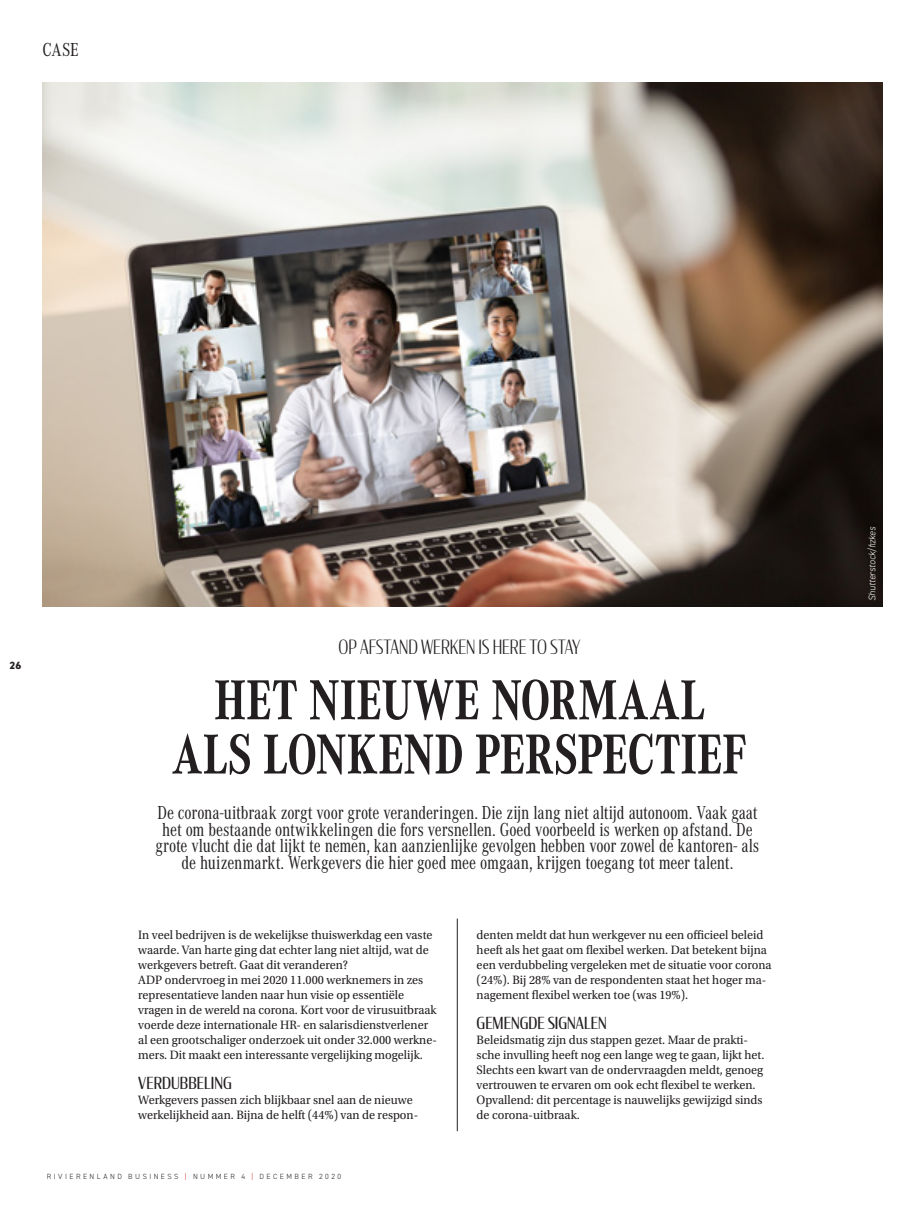
<style>
.page{position:relative;width:915px;height:1212px;background:#fff}
.page>*{position:absolute;margin:0;border:0;box-sizing:border-box;transform-origin:0 0}
.hoofdkop_corporate{font:700 58.35px "Corporate A Cond Pro";color:#231f20;scale:.95 1}
.intro_corperate{font:19.5px/16.5px "Corporate A Cond Pro";letter-spacing:-.01em;color:#231f20;text-align:center;scale:.95 1}
.bijkop{font:300 19.5px "Condor Cond";letter-spacing:-.005em;color:#231f20;scale:.95 1}
.intro_corperate-2{font:19.5px "Corporate A Cond Pro";letter-spacing:-.01em;color:#231f20}
.Tussenkop{font:16.5px "Condor Cond";letter-spacing:.005em;color:#231f20}
.platte_tekst{font:12.75px/15px "Utopia Std";color:#231f20;scale:.96 1}
.t1{font:800 10.5px "DIN2014";color:#231f20}
.fotbijschrift_dinn{font:italic 300 9.75px "DIN2014";color:#fff;scale:.95 1}
.t2{font:300 7.5px "DIN2014";letter-spacing:.325em;color:#231f20}
.s1{color:#d81c23}
</style>
<div class="page">
<hr style="left:457px;top:918px;width:1px;height:213px;background:#231f20">
<img style="left:43px;top:83px;width:839px;height:523px">
<p class="intro_corperate-2" style="left:43px;top:36px;width:38px">CASE</p>
<p class="t1" style="left:9px;top:658px;width:13px">26</p>
<p class="bijkop" style="left:338px;top:635px;width:256px">OP AFSTAND WERKEN IS HERE TO STAY</p>
<p class="hoofdkop_corporate" style="left:214px;top:660px;width:517px">HET NIEUWE NORMAAL</p>
<p class="hoofdkop_corporate" style="left:172px;top:714px;width:606px">ALS LONKEND PERSPECTIEF</p>
<p class="intro_corperate" style="left:155px;top:804px;width:637px">De corona-uitbraak zorgt voor grote veranderingen. Die zijn lang niet altijd autonoom. Vaak gaat het om bestaande ontwikkelingen die fors versnellen. Goed voorbeeld is werken op afstand. De grote vlucht die dat lijkt te nemen, kan aanzienlijke gevolgen hebben voor zowel de kantoren- als de huizenmarkt. Werkgevers die hier goed mee omgaan, krijgen toegang tot meer talent.</p>
<p class="platte_tekst" style="left:138px;top:928px;width:308px">In veel bedrijven is de wekelijkse thuiswerkdag een vaste waarde. Van harte ging dat echter lang niet altijd, wat de werkgevers betreft. Gaat dit veranderen?</p>
<p class="platte_tekst" style="left:138px;top:973px;width:312px">ADP ondervroeg in mei 2020 11.000 werknemers in zes representatieve landen naar hun visie op essentiële vragen in de wereld na corona. Kort voor de virusuitbraak voerde deze internationale HR- en salarisdienstverlener al een grootschaliger onderzoek uit onder 32.000 werkne&shy;mers. Dit maakt een interessante vergelijking mogelijk.</p>
<p class="Tussenkop" style="left:138px;top:1073px;width:95px">VERDUBBELING</p>
<p class="platte_tekst" style="left:138px;top:1093px;width:293px">Werkgevers passen zich blijkbaar snel aan de nieuwe werkelijkheid aan. Bijna de helft (44%) van de respon-</p>
<p class="t2" style="left:47px;top:1172px;width:296px">RIVIERENLAND BUSINESS <span class="s1">|</span> NUMMER 4 <span class="s1">|</span> DECEMBER 2020</p>
<p class="platte_tekst" style="left:476px;top:928px;width:309px">denten meldt dat hun werkgever nu een officieel beleid heeft als het gaat om flexibel werken. Dat betekent bijna een verdubbeling vergeleken met de situatie voor corona (24%). Bij 28% van de respondenten staat het hoger ma&shy;nagement flexibel werken toe (was 19%).</p>
<p class="Tussenkop" style="left:476px;top:1013px;width:131px">GEMENGDE SIGNALEN</p>
<p class="platte_tekst" style="left:476px;top:1033px;width:301px">Beleidsmatig zijn dus stappen gezet. Maar de prakti&shy;sche invulling heeft nog een lange weg te gaan, lijkt het.<br>Slechts een kwart van de ondervraagden meldt, genoeg vertrouwen te ervaren om ook echt flexibel te werken.<br>Opvallend: dit percentage is nauwelijks gewijzigd sinds de corona-uitbraak.</p>
<p class="fotbijschrift_dinn" style="left:865px;top:601px;width:80px;rotate:-90deg">Shutterstock/fizkes</p>
</div>
